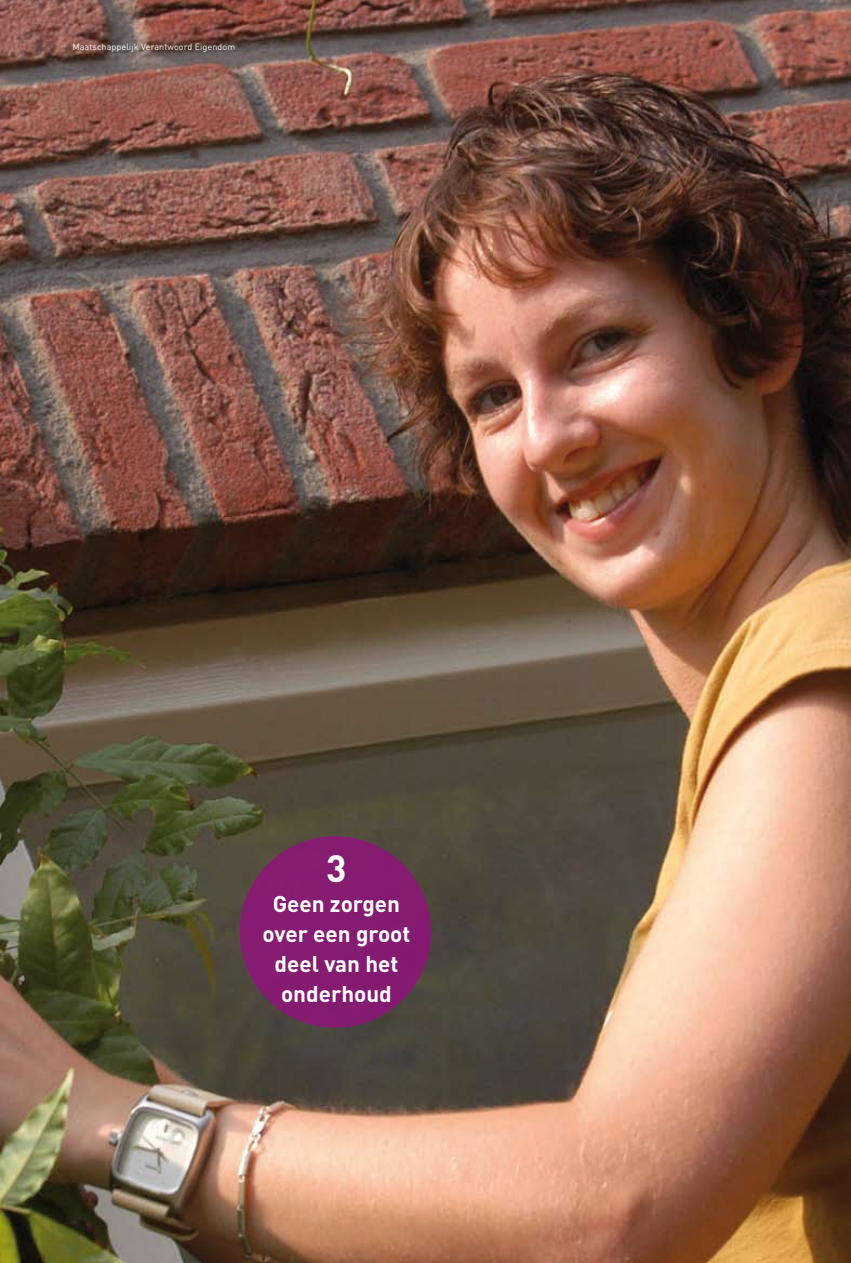
<style>
.page{position:relative;width:851px;height:1263px;background:#fff}
.page>*{position:absolute;margin:0;border:0;box-sizing:border-box;transform-origin:0 0}
.t1{font:700 37.5px "DIN";color:#fff}
.t2{font:700 22.5px/30px "DIN";color:#fff;text-align:center}
.t3{font:9px "DIN";letter-spacing:.01em;color:#fff}
</style>
<div class="page">
<img style="left:0;top:0;width:850px;height:1263px">
<div style="left:240px;top:836px;width:191px;height:192px;background:#851c71;border-radius:50%"></div>
<p class="t3" style="left:72px;top:41px;width:164px">Maatschappelijk Verantwoord Eigendom</p>
<h1 class="t1" style="left:326px;top:844px;width:22px">3</h1>
<p class="t2" style="left:262px;top:888px;width:149px">Geen zorgen over een groot deel van het onderhoud</p>
</div>
